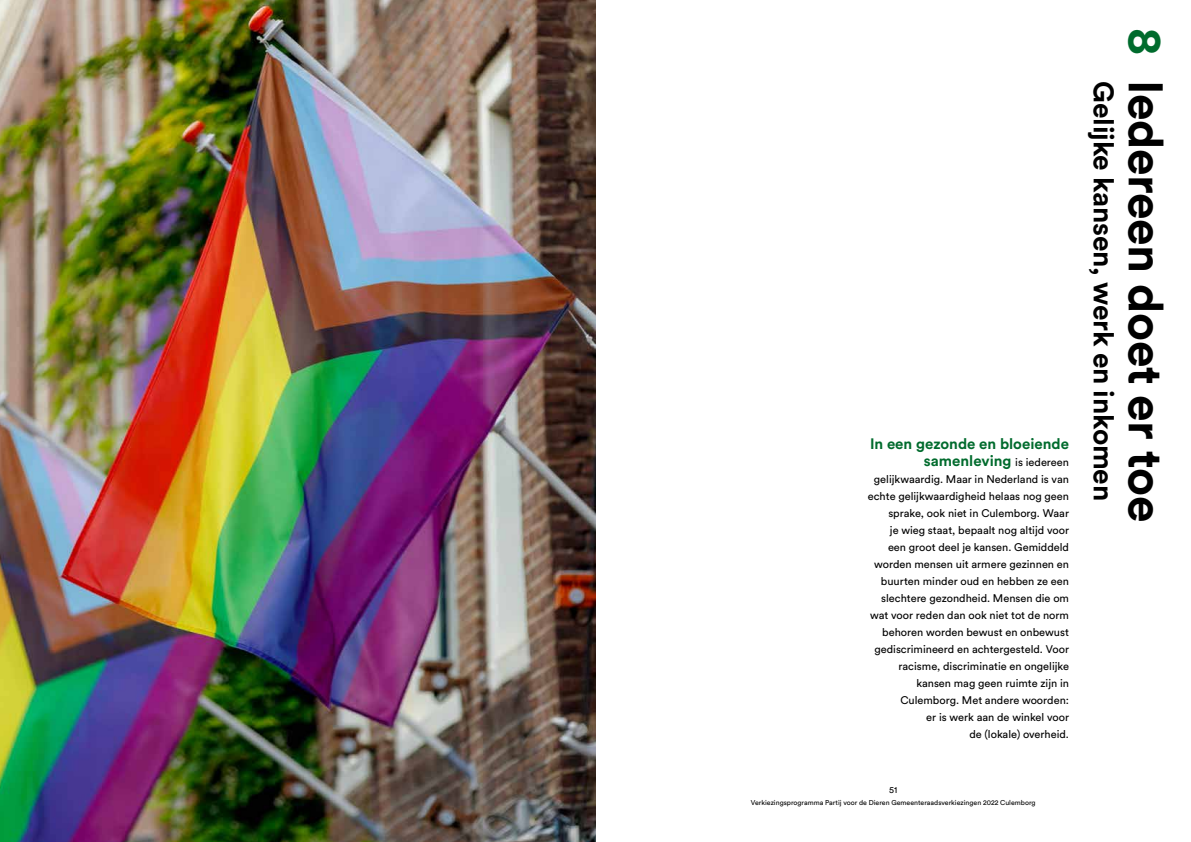
<style>
.page{position:relative;width:1191px;height:842px;background:#fff}
.page>*{position:absolute;margin:0;border:0;box-sizing:border-box;transform-origin:0 0}
.t1{font:700 48px "Circular Pro";letter-spacing:-.01em;color:#000}
.t2{font:700 28px "Circular Pro";letter-spacing:-.01em;color:#000}
.t3{font:700 15px/17px "Circular Pro";color:#006b2d;text-align:right}
.t4{font:11px/17px "Circular Pro";color:#000;text-align:right}
.t5{font:9px "Circular Pro";color:#000}
.t6{font:7px "Circular Pro";color:#000}
.s1{font-weight:400;font-size:11px;color:#000}
.s2{color:#006b2d}
</style>
<div class="page">
<img style="left:0;top:0;width:595px;height:842px">
<h3 class="t3" style="left:870px;top:435px;width:200px">In een gezonde en bloeiende samenleving <span class="s1">is iedereen</span></h3>
<p class="t4" style="left:868px;top:470px;width:203px">gelijkwaardig. Maar in Nederland is van echte gelijkwaardigheid helaas nog geen sprake, ook niet in Culemborg. Waar<br>je wieg staat, bepaalt nog altijd voor<br>een groot deel je kansen. Gemiddeld worden mensen uit armere gezinnen en buurten minder oud en hebben ze een slechtere gezondheid. Mensen die om wat voor reden dan ook niet tot de norm behoren worden bewust en onbewust gediscrimineerd en achtergesteld. Voor racisme, discriminatie en ongelijke kansen mag geen ruimte zijn in Culemborg. Met andere woorden:<br>er is werk aan de winkel voor<br>de (lokale) overheid.</p>
<p class="t5" style="left:889px;top:783px;width:10px">51</p>
<p class="t6" style="left:751px;top:797px;width:286px">Verkiezingsprogramma Partij voor de Dieren Gemeenteraadsverkiezingen 2022 Culemborg</p>
<h2 class="t2" style="left:1122px;top:81px;width:421px;rotate:90deg">Gelijke kansen, werk en inkomen</h2>
<h1 class="t1" style="left:1178px;top:28px;width:496px;rotate:90deg"><span class="s2">8</span> Iedereen doet er toe</h1>
</div>
